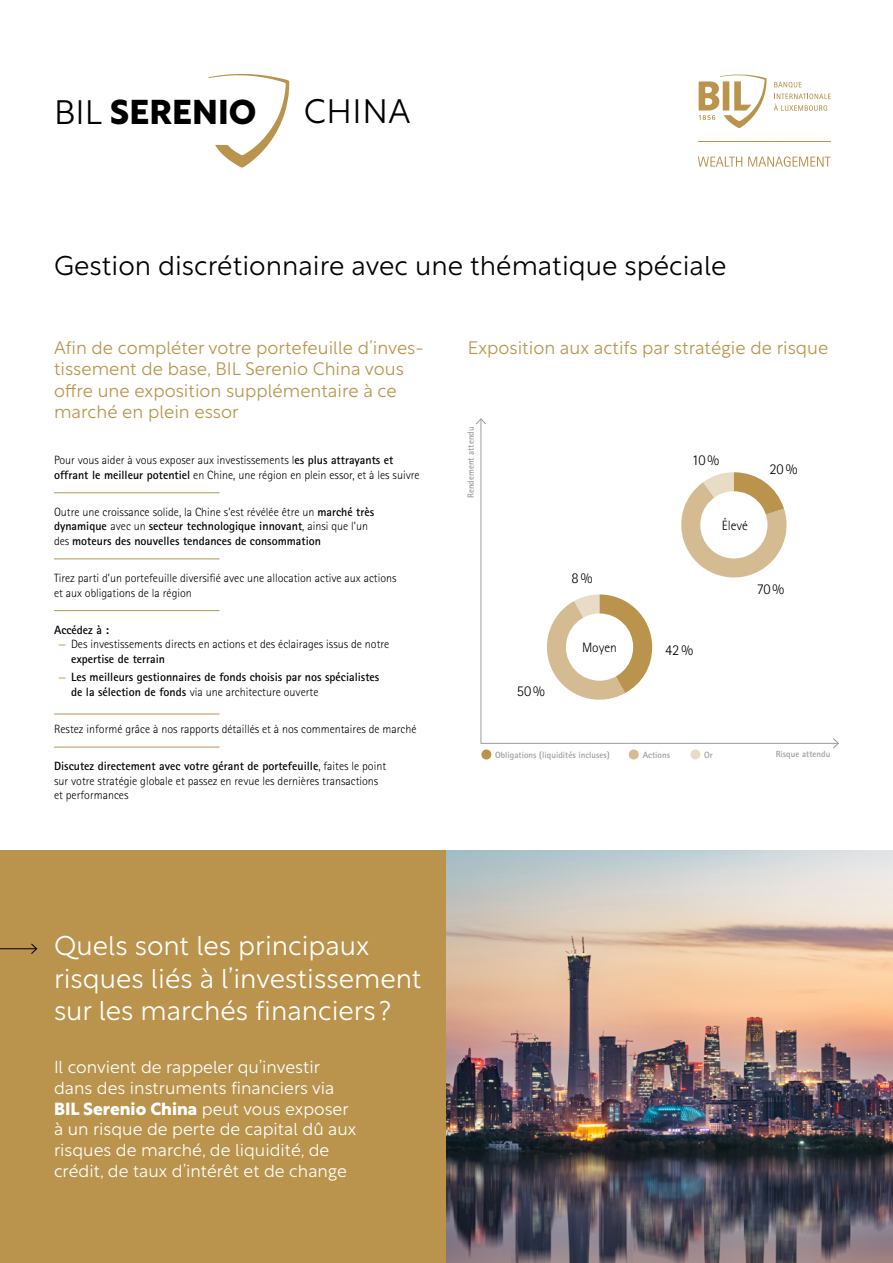
<style>
.page{position:relative;width:893px;height:1263px;background:#fff}
.page>*{position:absolute;margin:0;border:0;box-sizing:border-box;transform-origin:0 0}
.t1{font:700 33.75px "Rustica";color:#000}
.t2{font:300 33.75px "Rustica";letter-spacing:.015em;color:#000}
.t3{font:300 27px/32.4px "Rustica";color:#fff}
.t4{font:300 27px "Rustica";color:#000}
.t5{font:300 18px/21.6px "Rustica";color:#ba944d}
.t6{font:300 17.25px/20.7px "Rustica";color:#fff}
.t7{font:300 15px "Rotis Sans Serif Std";color:#000}
.t8{font:300 13.5px "Rotis Sans Serif Std";color:#000}
.t9{font:300 12px/14.4px "Rotis Sans Serif Std";color:#000}
.t10{font:700 12px/14.4px "Rotis Sans Serif Std";color:#000}
.t11{font:700 9px "Rotis Sans Serif Std";color:#9c9c9d}
.s1{font-weight:300}
.s2{font-weight:700}
.s3{font-weight:400;color:#ba944d}
</style>
<div class="page">
<hr style="left:54px;top:492px;width:166px;height:1px;background:#ba944d">
<hr style="left:54px;top:558px;width:166px;height:1px;background:#ba944d">
<hr style="left:54px;top:610px;width:166px;height:1px;background:#ba944d">
<hr style="left:54px;top:714px;width:166px;height:1px;background:#ba944d">
<hr style="left:54px;top:747px;width:166px;height:1px;background:#ba944d">
<svg style="left:209px;top:74px;width:80px;height:94px"></svg>
<div style="left:0;top:850px;width:893px;height:413px;background:#ba944d"></div>
<hr style="left:0;top:948px;width:37px;height:1px;background:#000">
<svg style="left:30px;top:943px;width:8px;height:11px"></svg>
<img style="left:446px;top:850px;width:447px;height:413px">
<svg style="left:480px;top:425px;width:352px;height:319px"></svg>
<svg style="left:476px;top:418px;width:10px;height:7px"></svg>
<svg style="left:832px;top:738px;width:7px;height:11px"></svg>
<div style="left:481px;top:749px;width:10px;height:10px;background:#ba944d;border-radius:50%"></div>
<div style="left:629px;top:749px;width:10px;height:10px;background:#d4bb91;border-radius:50%"></div>
<div style="left:690px;top:749px;width:10px;height:10px;background:#e9dcc6;border-radius:50%"></div>
<hr style="left:699px;top:142px;width:132px;height:1px;background:#ba944d">
<svg style="left:774px;top:82px;width:28px;height:5px"></svg>
<svg style="left:699px;top:74px;width:68px;height:54px"></svg>
<svg style="left:774px;top:94px;width:57px;height:17px"></svg>
<svg style="left:698px;top:157px;width:44px;height:10px"></svg>
<svg style="left:748px;top:156px;width:82px;height:11px"></svg>
<h1 class="t1" style="left:54px;top:82px;width:204px"><span class="s1">BIL</span> SERENIO</h1>
<h1 class="t2" style="left:304px;top:82px;width:108px">CHINA</h1>
<h2 class="t4" style="left:54px;top:242px;width:674px">Gestion discrétionnaire avec une thématique spéciale</h2>
<h3 class="t5" style="left:54px;top:334px;width:371px">Afin de compléter votre portefeuille d’inves&shy;tissement de base, BIL Serenio China vous offre une exposition supplémentaire à ce marché en plein essor</h3>
<h3 class="t5" style="left:468px;top:334px;width:362px">Exposition aux actifs par stratégie de risque</h3>
<p class="t9" style="left:54px;top:453px;width:367px">Pour vous aider à vous exposer aux investissements l<span class="s2">es plus attrayants et offrant le meilleur potentiel</span> en Chine, une région en plein essor, et à les suivre</p>
<p class="t10" style="left:54px;top:505px;width:322px"><span class="s1">Outre une croissance solide, la Chine s’est révélée être un</span> marché très dynamique <span class="s1">avec un</span> secteur technologique innovant<span class="s1">, ainsi que l’un des</span> moteurs des nouvelles tendances de consommation</p>
<p class="t9" style="left:54px;top:571px;width:344px">Tirez parti d’un portefeuille diversifié avec une allocation active aux actions et aux obligations de la région</p>
<p class="t10" style="left:54px;top:622px;width:57px">Accédez à :</p>
<p class="t9" style="left:71px;top:637px;width:320px;text-indent:-13px"><span class="s3">—</span> Des investissements directs en actions et des éclairages issus de notre <span class="s2">expertise de terrain</span></p>
<p class="t10" style="left:71px;top:670px;width:310px;text-indent:-13px"><span class="s3">—</span> Les meilleurs gestionnaires de fonds choisis par nos spécialistes de la sélection de fonds <span class="s1">via une architecture ouverte</span></p>
<p class="t9" style="left:54px;top:722px;width:364px">Restez informé grâce à nos rapports détaillés et à nos commentaires de marché</p>
<p class="t9" style="left:54px;top:759px;width:334px"><span class="s2">Discutez directement avec votre gérant de portefeuille</span>, faites le point sur votre stratégie globale et passez en revue les dernières transactions et performances</p>
<p class="t11" style="left:465px;top:498px;width:73px;rotate:-90deg">Rendement attendu</p>
<p class="t7" style="left:517px;top:682px;width:29px">50%</p>
<p class="t7" style="left:572px;top:570px;width:22px">8%</p>
<p class="t8" style="left:582px;top:639px;width:36px">Moyen</p>
<p class="t7" style="left:692px;top:451px;width:29px">10%</p>
<p class="t8" style="left:722px;top:517px;width:28px">Élevé</p>
<p class="t7" style="left:769px;top:460px;width:29px">20%</p>
<p class="t7" style="left:665px;top:641px;width:29px">42%</p>
<p class="t7" style="left:757px;top:581px;width:29px">70%</p>
<p class="t11" style="left:495px;top:749px;width:116px">Obligations (liquidités incluses)</p>
<p class="t11" style="left:643px;top:749px;width:29px">Actions</p>
<p class="t11" style="left:704px;top:749px;width:10px">Or</p>
<p class="t11" style="left:776px;top:748px;width:56px">Risque attendu</p>
<h2 class="t3" style="left:54px;top:926px;width:369px">Quels sont les principaux risques liés à l’investissement sur les marchés financiers ?</h2>
<h3 class="t6" style="left:54px;top:1055px;width:304px">Il convient de rappeler qu’investir dans des instruments financiers via <span class="s2">BIL Serenio China</span> peut vous exposer à un risque de perte de capital dû aux risques de marché, de liquidité, de crédit, de taux d’intérêt et de change</h3>
</div>
